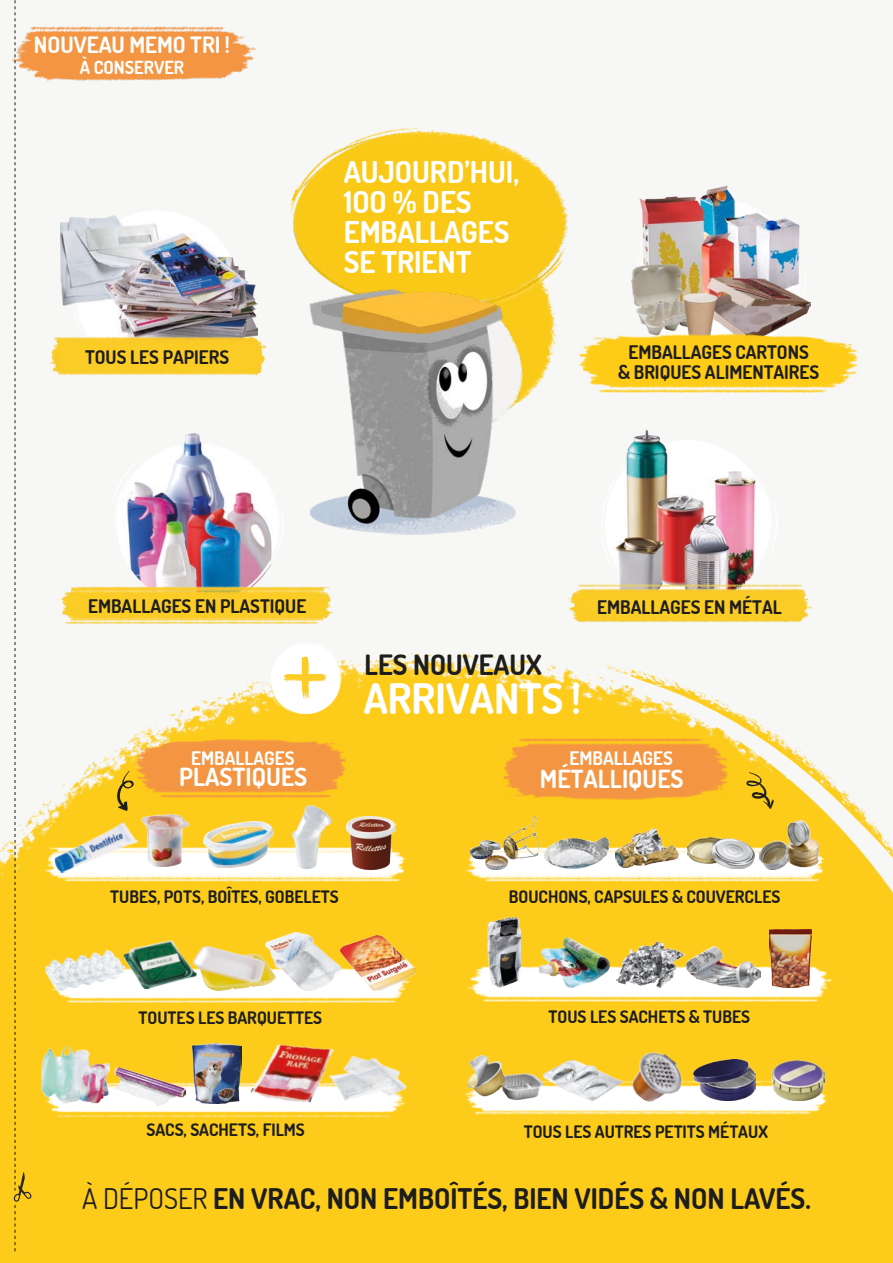
<style>
.page{position:relative;width:893px;height:1263px;background:#fff}
.page>*{position:absolute;margin:0;border:0;box-sizing:border-box;transform-origin:0 0}
.t1{font:700 41.85px "Dosis";color:#fff}
.t2{font:700 30px/30px "Dosis";color:#fff}
.t3{font:700 28.35px "Dosis";color:#1d1d1b}
.t4{font:700 27.9px "Dosis";color:#1d1d1b}
.t5{font:700 24.9px "Dosis";color:#fff}
.t6{font:700 22.5px "Dosis";color:#fff}
.t7{font:700 18.75px/20.9px "Dosis";color:#1d1d1b;text-align:center}
.t8{font:700 18.75px "Dosis";color:#fff}
.t9{font:700 18px "Dosis";color:#fff}
.t10{font:700 17.1px "Dosis";color:#1d1d1b}
.s1{font-weight:400}
</style>
<div class="page">
<div style="left:1px;top:0;width:892px;height:1010px;background:#f7f7f6"></div>
<img style="left:631px;top:185px;width:180px;height:149px">
<img style="left:0;top:653px;width:893px;height:610px">
<img style="left:268px;top:653px;width:74px;height:60px">
<svg style="left:283px;top:656px;width:45px;height:44px"></svg>
<svg style="left:746px;top:772px;width:28px;height:37px"></svg>
<svg style="left:117px;top:771px;width:17px;height:40px"></svg>
<img style="left:135px;top:739px;width:211px;height:59px">
<img style="left:502px;top:739px;width:226px;height:61px">
<img style="left:45px;top:846px;width:359px;height:36px">
<img style="left:52px;top:991px;width:357px;height:12px">
<img style="left:46px;top:1083px;width:359px;height:34px">
<img style="left:466px;top:846px;width:358px;height:36px">
<img style="left:467px;top:967px;width:364px;height:34px">
<img style="left:465px;top:1080px;width:362px;height:35px">
<img style="left:142px;top:814px;width:48px;height:53px">
<img style="left:292px;top:805px;width:39px;height:63px">
<img style="left:53px;top:822px;width:86px;height:51px">
<img style="left:203px;top:821px;width:70px;height:46px">
<img style="left:347px;top:817px;width:49px;height:52px">
<img style="left:266px;top:933px;width:75px;height:58px">
<img style="left:45px;top:951px;width:78px;height:40px">
<img style="left:123px;top:938px;width:75px;height:53px">
<img style="left:194px;top:946px;width:81px;height:45px">
<img style="left:341px;top:935px;width:74px;height:56px">
<img style="left:114px;top:1068px;width:72px;height:37px">
<img style="left:41px;top:1046px;width:68px;height:58px">
<img style="left:193px;top:1044px;width:48px;height:60px">
<img style="left:344px;top:1051px;width:66px;height:60px">
<img style="left:241px;top:1032px;width:103px;height:83px">
<img style="left:470px;top:817px;width:69px;height:52px">
<img style="left:615px;top:828px;width:63px;height:39px">
<img style="left:544px;top:838px;width:64px;height:31px">
<img style="left:687px;top:837px;width:68px;height:32px">
<img style="left:759px;top:821px;width:60px;height:48px">
<img style="left:687px;top:946px;width:73px;height:42px">
<img style="left:488px;top:917px;width:32px;height:71px">
<img style="left:539px;top:937px;width:71px;height:51px">
<img style="left:769px;top:929px;width:42px;height:59px">
<img style="left:616px;top:940px;width:68px;height:48px">
<img style="left:467px;top:1055px;width:75px;height:44px">
<img style="left:544px;top:1060px;width:78px;height:40px">
<img style="left:693px;top:1059px;width:63px;height:41px">
<img style="left:622px;top:1044px;width:69px;height:69px">
<img style="left:771px;top:1060px;width:53px;height:40px">
<img style="left:61px;top:215px;width:197px;height:120px">
<img style="left:49px;top:335px;width:217px;height:41px">
<img style="left:616px;top:431px;width:140px;height:153px">
<img style="left:568px;top:584px;width:243px;height:39px">
<img style="left:127px;top:433px;width:145px;height:153px">
<img style="left:61px;top:586px;width:272px;height:38px">
<img style="left:589px;top:334px;width:270px;height:58px">
<img style="left:578px;top:344px;width:11px;height:30px">
<img style="left:517px;top:340px;width:39px;height:64px">
<img style="left:517px;top:319px;width:39px;height:21px">
<img style="left:289px;top:127px;width:279px;height:192px">
<img style="left:296px;top:271px;width:221px;height:264px">
<img style="left:11px;top:26px;width:245px;height:55px">
<svg style="left:14px;top:0;width:17px;height:1251px"></svg>
<h3 class="t6" style="left:34px;top:29px;width:197px">NOUVEAU MEMO TRI !</h3>
<p class="t9" style="left:80px;top:55px;width:106px">À CONSERVER</p>
<p class="t7" style="left:85px;top:345px;width:146px">TOUS LES PAPIERS</p>
<h2 class="t2" style="left:344px;top:156px;width:177px">AUJOURD’HUI,<br>1OO % DES<br>EMBALLAGES<br>SE TRIENT</h2>
<p class="t7" style="left:618px;top:341px;width:203px">EMBALLAGES CARTONS<br>&amp; BRIQUES ALIMENTAIRES</p>
<p class="t7" style="left:88px;top:594px;width:220px">EMBALLAGES EN PLASTIQUE</p>
<p class="t7" style="left:597px;top:595px;width:186px">EMBALLAGES EN MÉTAL</p>
<p class="t8" style="left:191px;top:745px;width:105px">EMBALLAGES</p>
<h3 class="t5" style="left:179px;top:759px;width:129px">PLASTIQUES</h3>
<h3 class="t4" style="left:365px;top:645px;width:179px">LES NOUVEAUX</h3>
<h1 class="t1" style="left:364px;top:670px;width:219px">ARRIVANTS !</h1>
<p class="t8" style="left:570px;top:745px;width:105px">EMBALLAGES</p>
<h3 class="t5" style="left:540px;top:762px;width:145px">MÉTALLIQUES</h3>
<p class="t10" style="left:110px;top:885px;width:230px">TUBES, POTS, BOÎTES, GOBELETS</p>
<p class="t10" style="left:509px;top:885px;width:273px">BOUCHONS, CAPSULES &amp; COUVERCLES</p>
<p class="t10" style="left:139px;top:1006px;width:185px">TOUTES LES BARQUETTES</p>
<p class="t10" style="left:146px;top:1118px;width:160px">SACS, SACHETS, FILMS</p>
<p class="t10" style="left:549px;top:1005px;width:203px">TOUS LES SACHETS &amp; TUBES</p>
<p class="t10" style="left:524px;top:1119px;width:246px">TOUS LES AUTRES PETITS MÉTAUX</p>
<h3 class="t3" style="left:82px;top:1179px;width:730px"><span class="s1">À DÉPOSER</span> EN VRAC, NON EMBOÎTÉS, BIEN VIDÉS &amp; NON LAVÉS.</h3>
</div>
